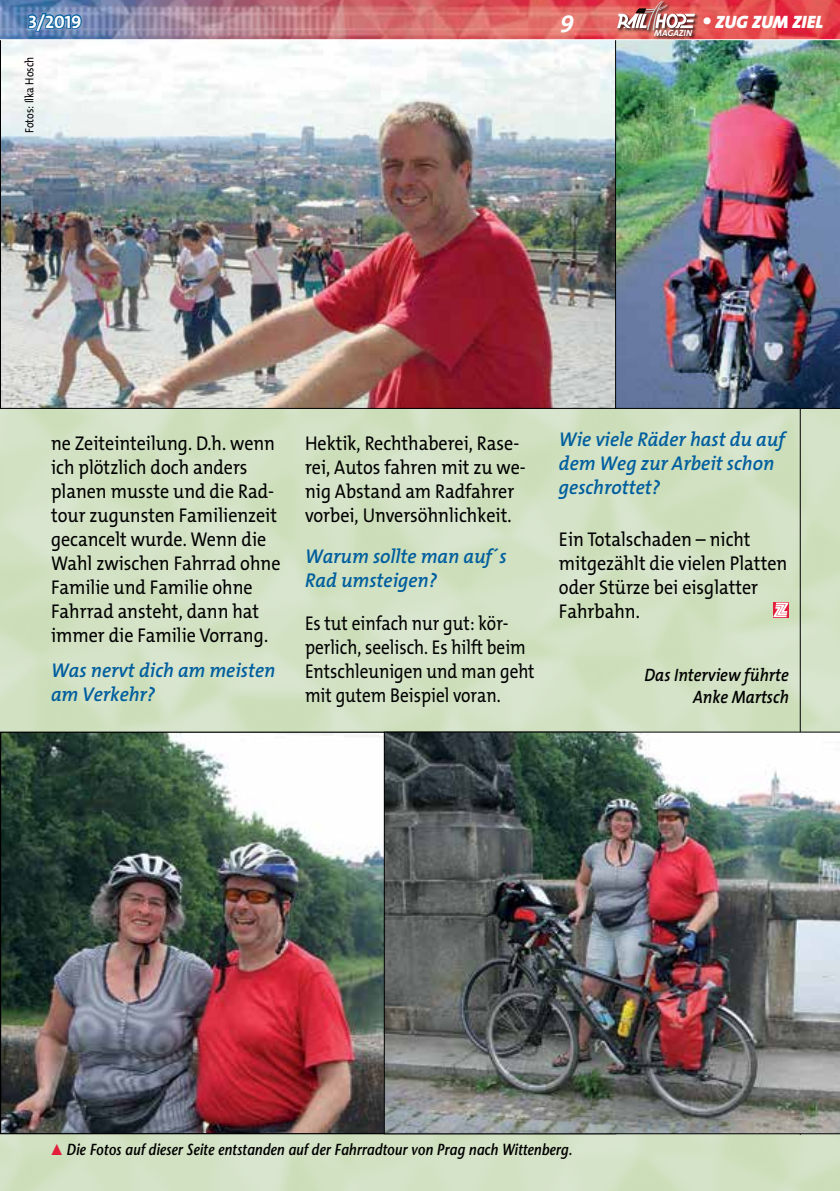
<style>
.page{position:relative;width:840px;height:1191px;background:#fff}
.page>*{position:absolute;margin:0;border:0;box-sizing:border-box;transform-origin:0 0}
.t1{font:italic 700 24px "The Mix Os F";color:#fff}
.t2{font:20px/24px "The Mix Os F";color:#000;scale:.9 1}
.t3{font:italic 600 20px/24px "The Mix Os F";color:#005e9e;scale:.95 1}
.t4{font:20px/24px "The Mix Os F";color:#000;scale:.86 1}
.t5{font:italic 600 18px/21.6px "The Mix Os F";color:#000;text-align:right;scale:.9 1}
.t6{font:italic 900 18px "The Mix";color:#fff}
.t7{font:700 18px "The Mix Os F";color:#fff}
.t8{font:italic 600 16px "Stone Sans";color:#000;scale:.85 1}
.t9{font:12px "The Mix Os F";color:#000;scale:.87 1}
.t10{font:italic 700 9px "The Mix Os F";color:#fff}
.s1{font-family:"The Mix Os F";font-weight:700;font-size:24px}
</style>
<div class="page">
<img style="left:0;top:409px;width:839px;height:782px">
<hr style="left:799px;top:40px;width:1px;height:1094px;background:#000">
<svg style="left:772px;top:617px;width:16px;height:1px"></svg>
<svg style="left:772px;top:602px;width:16px;height:15px"></svg>
<img style="left:615px;top:40px;width:224px;height:369px">
<img style="left:0;top:40px;width:615px;height:369px">
<img style="left:2px;top:733px;width:381px;height:399px">
<img style="left:383px;top:731px;width:456px;height:403px">
<img style="left:0;top:0;width:839px;height:39px">
<svg style="left:27px;top:11px;width:56px;height:22px"></svg>
<svg style="left:0;top:34px;width:1px;height:231px"></svg>
<hr style="left:0;top:39px;width:839px;height:1px;background:#fff">
<div style="left:616px;top:1px;width:83px;height:39px;background:#000;opacity:.75"></div>
<svg style="left:616px;top:1px;width:78px;height:29px"></svg>
<svg style="left:51px;top:1144px;width:11px;height:11px"></svg>
<p class="t7" style="left:28px;top:10px;width:55px">3/2019</p>
<p class="t1" style="left:560px;top:4px;width:15px">9</p>
<p class="t6" style="left:701px;top:6px;width:122px"><span class="s1">•</span> ZUG ZUM ZIEL</p>
<p class="t10" style="left:653px;top:27px;width:39px">MAGAZIN</p>
<p class="t9" style="left:22px;top:133px;width:89px;rotate:-90deg">Fotos: Ilka Hosch</p>
<p class="t2" style="left:51px;top:431px;width:256px">ne Zeiteinteilung. D.h. wenn ich plötzlich doch anders planen musste und die Rad&shy;tour zugunsten Familienzeit gecancelt wurde. Wenn die<br>Wahl zwischen Fahrrad ohne<br>Familie und Familie ohne<br>Fahrrad ansteht, dann hat immer die Familie Vorrang.</p>
<p class="t3" style="left:51px;top:659px;width:237px">Was nervt dich am meisten am Verkehr?</p>
<p class="t2" style="left:305px;top:431px;width:247px">Hektik, Rechthaberei, Rase&shy;rei, Autos fahren mit zu we&shy;nig Abstand am Radfahrer vorbei, Unversöhnlichkeit.</p>
<p class="t3" style="left:305px;top:544px;width:214px">Warum sollte man auf´s<br>Rad umsteigen?</p>
<p class="t4" style="left:305px;top:611px;width:268px">Es tut einfach nur gut: kör&shy;perlich, seelisch. Es hilft beim<br>Entschleunigen und man geht mit gutem Beispiel voran.</p>
<p class="t3" style="left:558px;top:428px;width:239px">Wie viele Räder hast du auf dem Weg zur Arbeit schon geschrottet?</p>
<p class="t2" style="left:558px;top:527px;width:255px">Ein Totalschaden – nicht mitgezählt die vielen Platten oder Stürze bei eisglatter<br>Fahrbahn.</p>
<p class="t5" style="left:644px;top:664px;width:162px">Das Interview führte<br>Anke Martsch</p>
<p class="t8" style="left:66px;top:1139px;width:596px">Die Fotos auf dieser Seite entstanden auf der Fahrradtour von Prag nach Wittenberg.</p>
</div>
